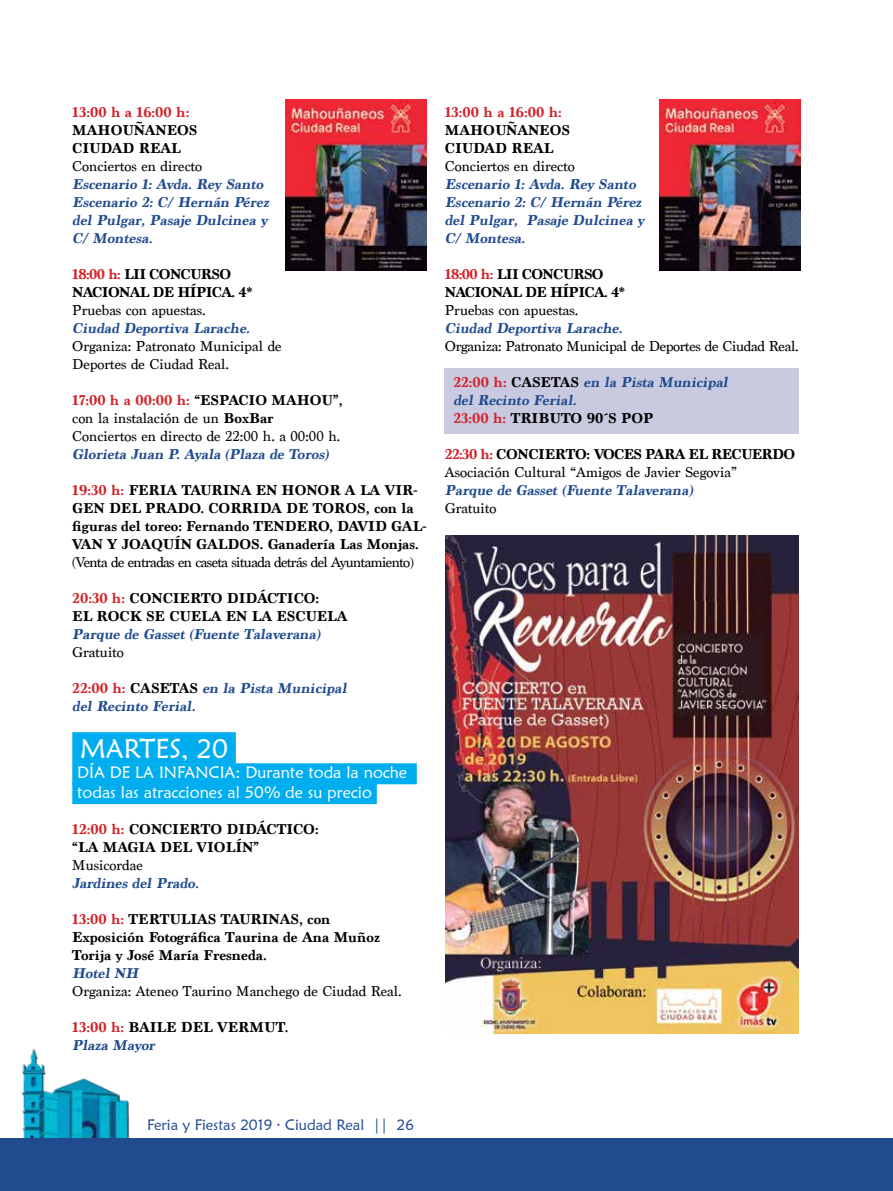
<style>
.page{position:relative;width:893px;height:1191px;background:#fff}
.page>*{position:absolute;margin:0;border:0;box-sizing:border-box;transform-origin:0 0}
.t1{font:27px "Maiandra GD";color:#fff}
.t2{font:16.5px/19.8px "Maiandra GD";color:#fff}
.t3{font:italic 700 15px/18px "Marion";color:#204b8f}
.t4{font:700 15px/18px "Marion";color:#000}
.t5{font:15px/18px "Marion";color:#000}
.t6{font:700 15px/18px "Marion";letter-spacing:-.04em;color:#000}
.t7{font:15px "Marion";letter-spacing:-.04em;color:#000}
.t8{font:15px "Marion";letter-spacing:-.02em;color:#000}
.t9{font:15px "Maiandra GD";color:#204b8f}
.t10{font:700 15px "Marion";color:#d2232a}
.s1{color:#d2232a}
.s2{font-weight:700;color:#d2232a}
.s3{font-weight:700}
.s4{font-style:normal;color:#d2232a}
.s5{font-style:normal;color:#000}
.s6{font-style:italic;color:#204b8f}
</style>
<div class="page">
<img style="left:21px;top:1049px;width:109px;height:89px">
<div style="left:444px;top:368px;width:355px;height:66px;background:#c9cadf"></div>
<div style="left:0;top:1138px;width:893px;height:53px;background:#204b8f"></div>
<div style="left:72px;top:732px;width:164px;height:31px;background:#00aeef"></div>
<div style="left:72px;top:763px;width:345px;height:21px;background:#00aeef"></div>
<div style="left:72px;top:783px;width:305px;height:21px;background:#00aeef"></div>
<img style="left:446px;top:535px;width:353px;height:498px">
<img style="left:285px;top:99px;width:142px;height:172px">
<img style="left:659px;top:99px;width:141px;height:172px">
<p class="t10" style="left:72px;top:103px;width:119px">13:00 h a 16:00 h:</p>
<p class="t4" style="left:72px;top:121px;width:127px">MAHOUÑANEOS<br>CIUDAD REAL</p>
<p class="t5" style="left:72px;top:157px;width:131px">Conciertos en directo</p>
<p class="t3" style="left:72px;top:175px;width:201px">Escenario 1: Avda. Rey Santo<br>Escenario 2: C/ Hernán Pérez del Pulgar, Pasaje Dulcinea y<br>C/ Montesa.</p>
<p class="t6" style="left:72px;top:265px;width:182px"><span class="s1">18:00 h:</span> LII CONCURSO<br>NACIONAL DE HÍPICA. 4*</p>
<p class="t5" style="left:72px;top:301px;width:135px">Pruebas con apuestas.</p>
<p class="t3" style="left:72px;top:319px;width:182px">Ciudad Deportiva Larache.</p>
<p class="t5" style="left:72px;top:337px;width:211px">Organiza: Patronato Municipal de<br>Deportes de Ciudad Real.</p>
<p class="t5" style="left:72px;top:391px;width:272px"><span class="s2">17:00 h a 00:00 h:</span> <span class="s3">“ESPACIO MAHOU”, </span>con la instalación de un <span class="s3">BoxBar<br></span>Conciertos en directo de 22:00 h. a 00:00 h.</p>
<p class="t3" style="left:72px;top:445px;width:261px">Glorieta Juan P. Ayala (Plaza de Toros)</p>
<p class="t4" style="left:72px;top:481px;width:356px"><span class="s1">19:30 h:</span> FERIA TAURINA EN HONOR A LA VIR-GEN DEL PRADO. CORRIDA DE TOROS, con la figuras del toreo: Fernando TENDERO, DAVID GAL-VAN Y JOAQUÍN GALDOS. Ganadería Las Monjas.</p>
<p class="t7" style="left:72px;top:553px;width:343px">(Venta de entradas en caseta situada detrás del Ayuntamiento)</p>
<p class="t4" style="left:72px;top:589px;width:277px"><span class="s1">20:30 h:</span> CONCIERTO DIDÁCTICO:<br>EL ROCK SE CUELA EN LA ESCUELA</p>
<p class="t3" style="left:72px;top:625px;width:253px">Parque de Gasset (Fuente Talaverana)</p>
<p class="t5" style="left:72px;top:643px;width:53px">Gratuito</p>
<p class="t3" style="left:72px;top:679px;width:279px"><span class="s4">2 2 : 0 0 h :</span> <span class="s5">C A S E TA S</span> en la Pista Municipal del Recinto Ferial.</p>
<h1 class="t1" style="left:80px;top:732px;width:149px">MARTES, 20</h1>
<p class="t2" style="left:77px;top:762px;width:331px">DÍA DE LA INFANCIA: Durante toda la noche todas las atracciones al 50% de su precio</p>
<p class="t4" style="left:72px;top:820px;width:248px"><span class="s1">12:00 h:</span> CONCIERTO DIDÁCTICO: “LA MAGIA DEL VIOLÍN”</p>
<p class="t5" style="left:72px;top:856px;width:72px">Musicordae</p>
<p class="t3" style="left:72px;top:874px;width:131px">Jardines del Prado.</p>
<p class="t4" style="left:72px;top:910px;width:309px"><span class="s1">13:00 h:</span> TERTULIAS TAURINAS, con<br>Exposición Fotográfica Taurina de Ana Muñoz<br>Torija y José María Fresneda.</p>
<p class="t3" style="left:72px;top:964px;width:71px">Hotel NH</p>
<p class="t5" style="left:72px;top:982px;width:331px">Organiza: Ateneo Taurino Manchego de Ciudad Real.</p>
<p class="t4" style="left:72px;top:1018px;width:218px"><span class="s1">13:00 h:</span> BAILE DEL VERMUT.<br><span class="s6">Plaza Mayor</span></p>
<p class="t10" style="left:445px;top:103px;width:119px">13:00 h a 16:00 h:</p>
<p class="t4" style="left:445px;top:121px;width:127px">MAHOUÑANEOS<br>CIUDAD REAL</p>
<p class="t5" style="left:445px;top:157px;width:131px">Conciertos en directo</p>
<p class="t3" style="left:445px;top:175px;width:204px">Escenario 1: Avda. Rey Santo<br>Escenario 2: C/ Hernán Pérez del Pulgar, Pasaje Dulcinea y<br>C/ Montesa.</p>
<p class="t6" style="left:445px;top:265px;width:182px"><span class="s1">18:00 h:</span> LII CONCURSO<br>NACIONAL DE HÍPICA. 4*</p>
<p class="t5" style="left:445px;top:301px;width:135px">Pruebas con apuestas.</p>
<p class="t3" style="left:445px;top:319px;width:182px">Ciudad Deportiva Larache.</p>
<p class="t8" style="left:445px;top:337px;width:355px">Organiza: Patronato Municipal de Deportes de Ciudad Real.</p>
<p class="t3" style="left:453px;top:373px;width:279px"><span class="s4">2 2 : 0 0 h :</span> <span class="s5">C A S E TA S</span> en la Pista Municipal del Recinto Ferial.<br><span class="s4">23:00 h:</span> <span class="s5">TRIBUTO 90´S POP</span></p>
<p class="t5" style="left:445px;top:445px;width:352px"><span class="s2">22:30 h:</span> <span class="s3">CONCIERTO: VOCES PARA EL RECUERDO<br></span>Asociación Cultural “Amigos de Javier Segovia”</p>
<p class="t3" style="left:445px;top:481px;width:253px">Parque de Gasset (Fuente Talaverana)</p>
<p class="t5" style="left:445px;top:499px;width:53px">Gratuito</p>
<p class="t9" style="left:147px;top:1115px;width:268px">Feria y Fiestas 2019 · Ciudad Real || 26</p>
</div>
